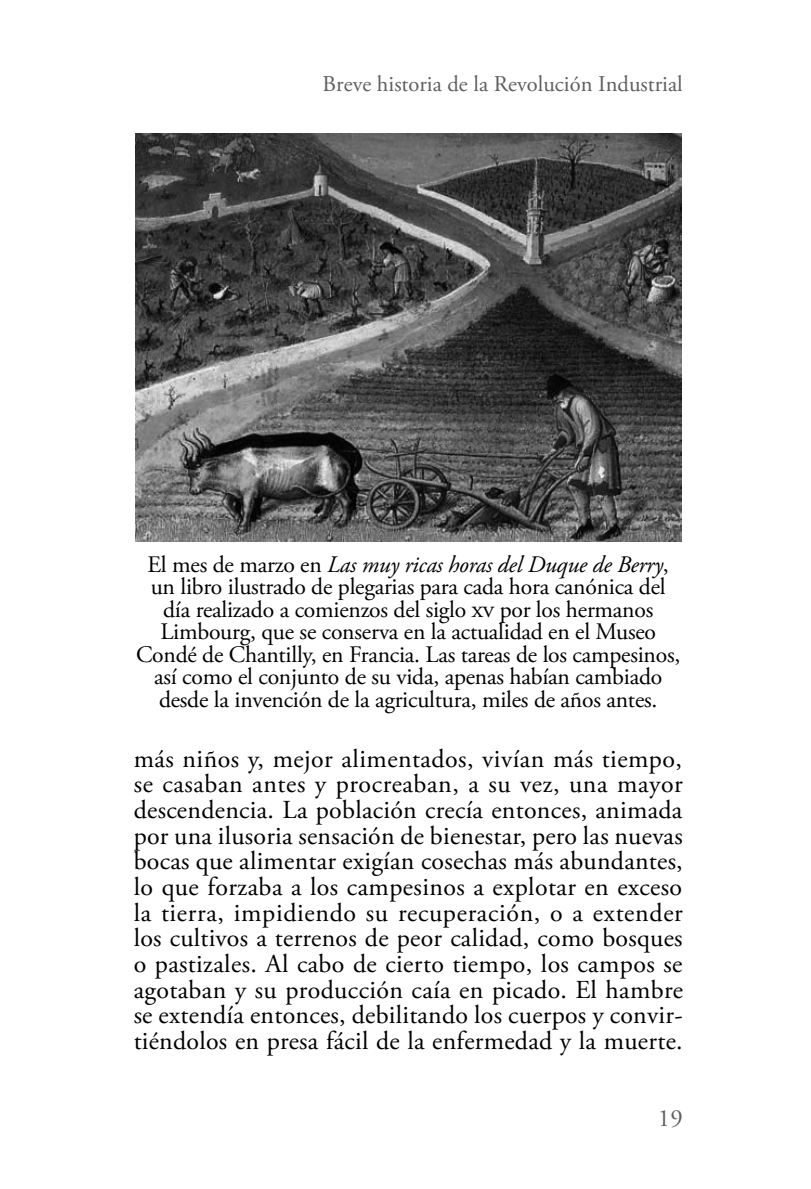
<style>
.page{position:relative;width:811px;height:1189px;background:#fff}
.page>*{position:absolute;margin:0;border:0;box-sizing:border-box;transform-origin:0 0}
.t1{font:25.88px/25.7px "Adobe Garamond Pro";letter-spacing:.01em;color:#000;text-align:justify}
.t2{font:24.75px "Adobe Garamond Pro";color:#5f5f5f}
.t3{font:23.62px/22.5px "Adobe Garamond Pro";letter-spacing:-.01em;color:#000;text-align:center}
.t4{font:22.5px "Adobe Garamond Pro";color:#5f5f5f}
.s1{font-style:italic}
</style>
<div class="page">
<img style="left:135px;top:133px;width:545px;height:409px">
<p class="t4" style="left:322px;top:70px;width:361px">Breve historia de la Revolución Industrial</p>
<p class="t3" style="left:136px;top:554px;width:545px">El mes de marzo en <span class="s1">Las muy ricas horas del Duque de Berry</span>, un libro ilustrado de plegarias para cada hora canónica del día realizado a comienzos del siglo xv por los hermanos Limbourg, que se conserva en la actualidad en el Museo Condé de Chantilly, en Francia. Las tareas de los campesinos, así como el conjunto de su vida, apenas habían cambiado desde la invención de la agricultura, miles de años antes.</p>
<p class="t1" style="left:134px;top:746px;width:550px">más niños y, mejor alimentados, vivían más tiempo, se casaban antes y procreaban, a su vez, una mayor descendencia. La población crecía entonces, animada por una ilusoria sensación de bienestar, pero las nuevas bocas que alimentar exigían cosechas más abundantes, lo que forzaba a los campesinos a explotar en exceso la tierra, impidiendo su recuperación, o a extender los cultivos a terrenos de peor calidad, como bosques o pastizales. Al cabo de cierto tiempo, los campos se agotaban y su producción caía en picado. El hambre se extendía entonces, debilitando los cuerpos y convir&shy;tiéndolos en presa fácil de la enfermedad y la muerte.</p>
<p class="t2" style="left:657px;top:1103px;width:26px">19</p>
</div>
